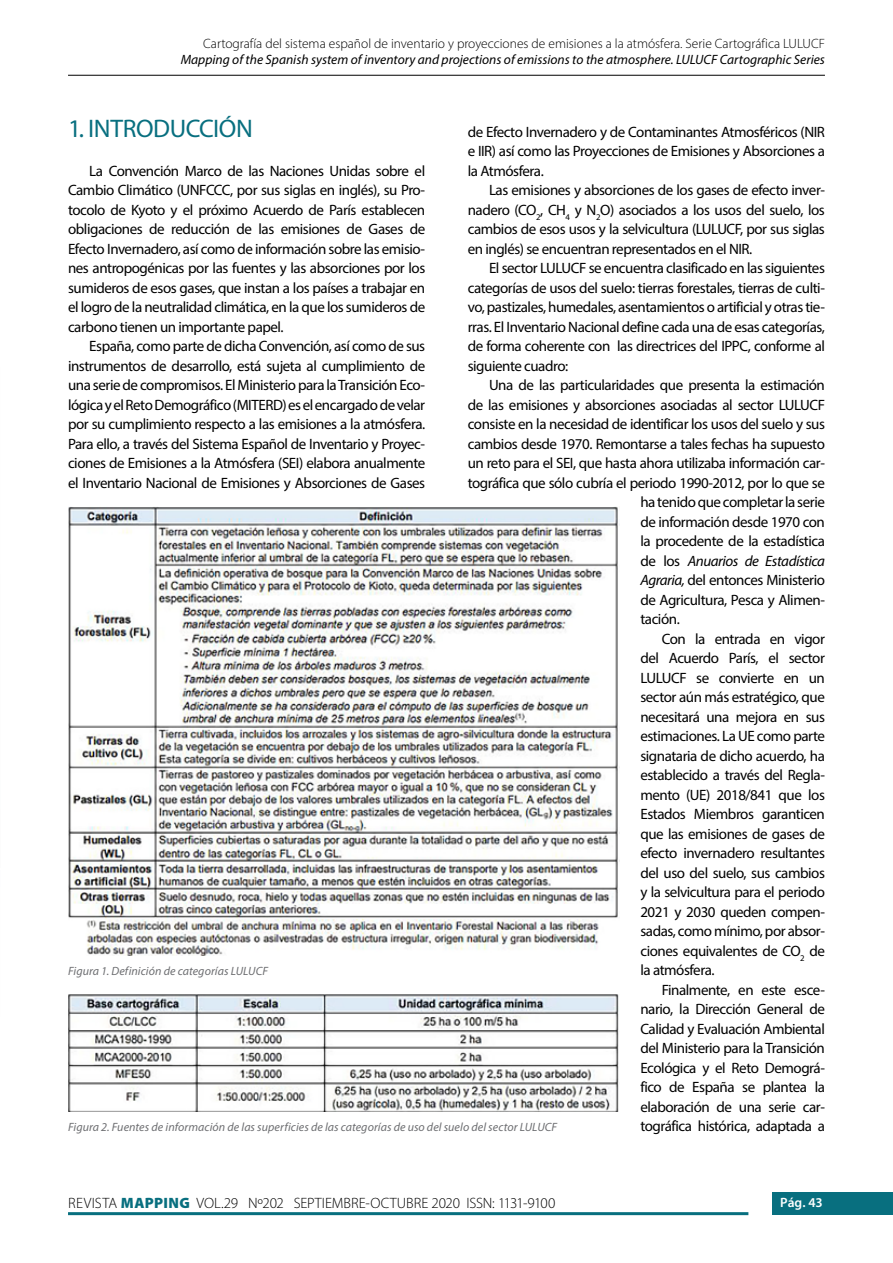
<style>
.page{position:relative;width:893px;height:1263px;background:#fff}
.page>*{position:absolute;margin:0;border:0;box-sizing:border-box;transform-origin:0 0}
.t1{font:25.5px "Myriad Pro";letter-spacing:-.015em;color:#086f7f}
.t2{font:15px/19.5px "Myriad Pro";letter-spacing:-.03em;color:#000;text-align:justify}
.t3{font:300 15px "Myriad Pro";letter-spacing:-.005em;color:#000}
.t4{font:italic 15px "Myriad Pro";letter-spacing:-.03em;color:#000}
.t5{font:italic 13.5px "Myriad Pro";color:#000}
.t6{font:300 13.5px "Myriad Pro";color:#000}
.t7{font:600 13.5px "Myriad Pro";color:#fff}
.t8{font:italic 12px "Myriad Pro";letter-spacing:.005em;color:#6d6e71}
.s1{font-style:normal}
.s2{font-style:italic}
.s3{font-weight:900;color:#086f7f}
</style>
<div class="page">
<div style="left:772px;top:1193px;width:121px;height:22px;background:#086f7f"></div>
<hr style="left:68px;top:1212px;width:680px;height:3px;background:#086f7f">
<hr style="left:68px;top:75px;width:757px;height:1px;background:#000">
<img style="left:68px;top:507px;width:550px;height:449px">
<img style="left:68px;top:995px;width:551px;height:117px">
<p class="t6" style="left:203px;top:36px;width:623px">Cartografía del sistema español de inventario y proyecciones de emisiones a la atmósfera. Serie Cartográfica LULUCF</p>
<p class="t5" style="left:181px;top:52px;width:646px">Mapping of the Spanish system of inventory and projections of emissions to the atmosphere. LULUCF Cartographic Series</p>
<h1 class="t1" style="left:68px;top:112px;width:186px">1. INTRODUCCIÓN</h1>
<p class="t2" style="left:68px;top:160px;width:359px;text-indent:21px">La Convención Marco de las Naciones Unidas sobre el Cambio Climático (UNFCCC, por sus siglas en inglés), su Pro&shy;tocolo de Kyoto y el próximo Acuerdo de París establecen obligaciones de reducción de las emisiones de Gases de Efecto Invernadero, así como de información sobre las emisio&shy;nes antropogénicas por las fuentes y las absorciones por los sumideros de esos gases, que instan a los países a trabajar en el logro de la neutralidad climática, en la que los sumideros de carbono tienen un importante papel.</p>
<p class="t2" style="left:68px;top:336px;width:359px;text-indent:21px">España, como parte de dicha Convención, así como de sus instrumentos de desarrollo, está sujeta al cumplimiento de una serie de compromisos. El Ministerio para la Transición Eco&shy;lógica y el Reto Demográfico (MITERD) es el encargado de velar por su cumplimiento respecto a las emisiones a la atmósfera.<br>Para ello, a través del Sistema Español de Inventario y Proyec&shy;ciones de Emisiones a la Atmósfera (SEI) elabora anualmente el Inventario Nacional de Emisiones y Absorciones de Gases</p>
<p class="t2" style="left:468px;top:121px;width:359px">de Efecto Invernadero y de Contaminantes Atmosféricos (NIR e IIR) así como las Proyecciones de Emisiones y Absorciones a la Atmósfera.</p>
<p class="t2" style="left:468px;top:180px;width:359px;text-indent:21px">Las emisiones y absorciones de los gases de efecto inver&shy;nadero (CO<sub>2</sub>, CH<sub>4</sub> y N<sub>2</sub>O) asociados a los usos del suelo, los cambios de esos usos y la selvicultura (LULUCF, por sus siglas en inglés) se encuentran representados en el NIR.</p>
<p class="t2" style="left:468px;top:258px;width:359px;text-indent:21px">El sector LULUCF se encuentra clasificado en las siguientes categorías de usos del suelo: tierras forestales, tierras de culti&shy;vo, pastizales, humedales, asentamientos o artificial y otras tie&shy;rras. El Inventario Nacional define cada una de esas categorías, de forma coherente con las directrices del IPPC, conforme al siguiente cuadro:</p>
<p class="t2" style="left:489px;top:375px;width:337px">Una de las particularidades que presenta la estimación</p>
<p class="t2" style="left:468px;top:394px;width:359px">de las emisiones y absorciones asociadas al sector LULUCF</p>
<p class="t2" style="left:468px;top:414px;width:359px">consiste en la necesidad de identificar los usos del suelo y sus</p>
<p class="t2" style="left:468px;top:433px;width:359px">cambios desde 1970. Remontarse a tales fechas ha supuesto</p>
<p class="t2" style="left:468px;top:453px;width:359px">un reto para el SEI, que hasta ahora utilizaba información car-</p>
<p class="t2" style="left:468px;top:472px;width:359px">tográfica que sólo cubría el periodo 1990-2012, por lo que se</p>
<p class="t2" style="left:640px;top:492px;width:186px">ha tenido que completar la serie</p>
<p class="t2" style="left:640px;top:511px;width:186px">de información desde 1970 con</p>
<p class="t2" style="left:640px;top:531px;width:186px">la procedente de la estadística</p>
<p class="t4" style="left:640px;top:551px;width:186px"><span class="s1">de los</span> Anuarios de Estadística</p>
<p class="t2" style="left:640px;top:570px;width:186px"><span class="s2">Agraria,</span> del entonces Ministerio</p>
<p class="t2" style="left:640px;top:589px;width:186px">de Agricultura, Pesca y Alimen-</p>
<p class="t2" style="left:640px;top:609px;width:41px">tación.</p>
<p class="t2" style="left:662px;top:628px;width:165px">Con la entrada en vigor</p>
<p class="t2" style="left:640px;top:648px;width:186px">del Acuerdo París, el sector</p>
<p class="t2" style="left:640px;top:667px;width:186px">LULUCF se convierte en un</p>
<p class="t2" style="left:640px;top:687px;width:186px">sector aún más estratégico, que</p>
<p class="t2" style="left:640px;top:706px;width:186px">necesitará una mejora en sus</p>
<p class="t2" style="left:640px;top:726px;width:186px">estimaciones. La UE como parte</p>
<p class="t2" style="left:640px;top:745px;width:186px">signataria de dicho acuerdo, ha</p>
<p class="t2" style="left:640px;top:765px;width:186px">establecido a través del Regla-</p>
<p class="t2" style="left:640px;top:784px;width:186px">mento (UE) 2018/841 que los</p>
<p class="t2" style="left:640px;top:804px;width:186px">Estados Miembros garanticen</p>
<p class="t2" style="left:640px;top:823px;width:186px">que las emisiones de gases de</p>
<p class="t2" style="left:640px;top:843px;width:186px">efecto invernadero resultantes</p>
<p class="t2" style="left:640px;top:862px;width:186px">del uso del suelo, sus cambios</p>
<p class="t2" style="left:640px;top:882px;width:186px">y la selvicultura para el periodo</p>
<p class="t2" style="left:640px;top:901px;width:186px">2021 y 2030 queden compen-</p>
<p class="t2" style="left:640px;top:921px;width:186px">sadas, como mínimo, por absor-</p>
<p class="t2" style="left:640px;top:940px;width:186px">ciones equivalentes de CO<sub>2</sub> de</p>
<p class="t2" style="left:640px;top:960px;width:76px">la atmósfera.</p>
<p class="t2" style="left:662px;top:979px;width:165px">Finalmente, en este esce-</p>
<p class="t2" style="left:640px;top:999px;width:186px">nario, la Dirección General de</p>
<p class="t2" style="left:640px;top:1018px;width:186px">Calidad y Evaluación Ambiental</p>
<p class="t2" style="left:640px;top:1038px;width:186px">del Ministerio para la Transición</p>
<p class="t2" style="left:640px;top:1057px;width:186px">Ecológica y el Reto Demográ-</p>
<p class="t2" style="left:640px;top:1077px;width:186px">fico de España se plantea la</p>
<p class="t2" style="left:640px;top:1096px;width:186px">elaboración de una serie car-</p>
<p class="t2" style="left:640px;top:1116px;width:186px">tográfica histórica, adaptada a</p>
<p class="t8" style="left:68px;top:964px;width:201px">Figura 1. Definición de categorías LULUCF</p>
<p class="t8" style="left:68px;top:1120px;width:490px">Figura 2. Fuentes de información de las superficies de las categorías de uso del suelo del sector LULUCF</p>
<p class="t3" style="left:68px;top:1194px;width:489px">REVISTA <span class="s3">MAPPING</span> VOL.29 Nº202 SEPTIEMBRE-OCTUBRE 2020 ISSN: 1131-9100</p>
<p class="t7" style="left:780px;top:1194px;width:44px">Pág. 43</p>
</div>
